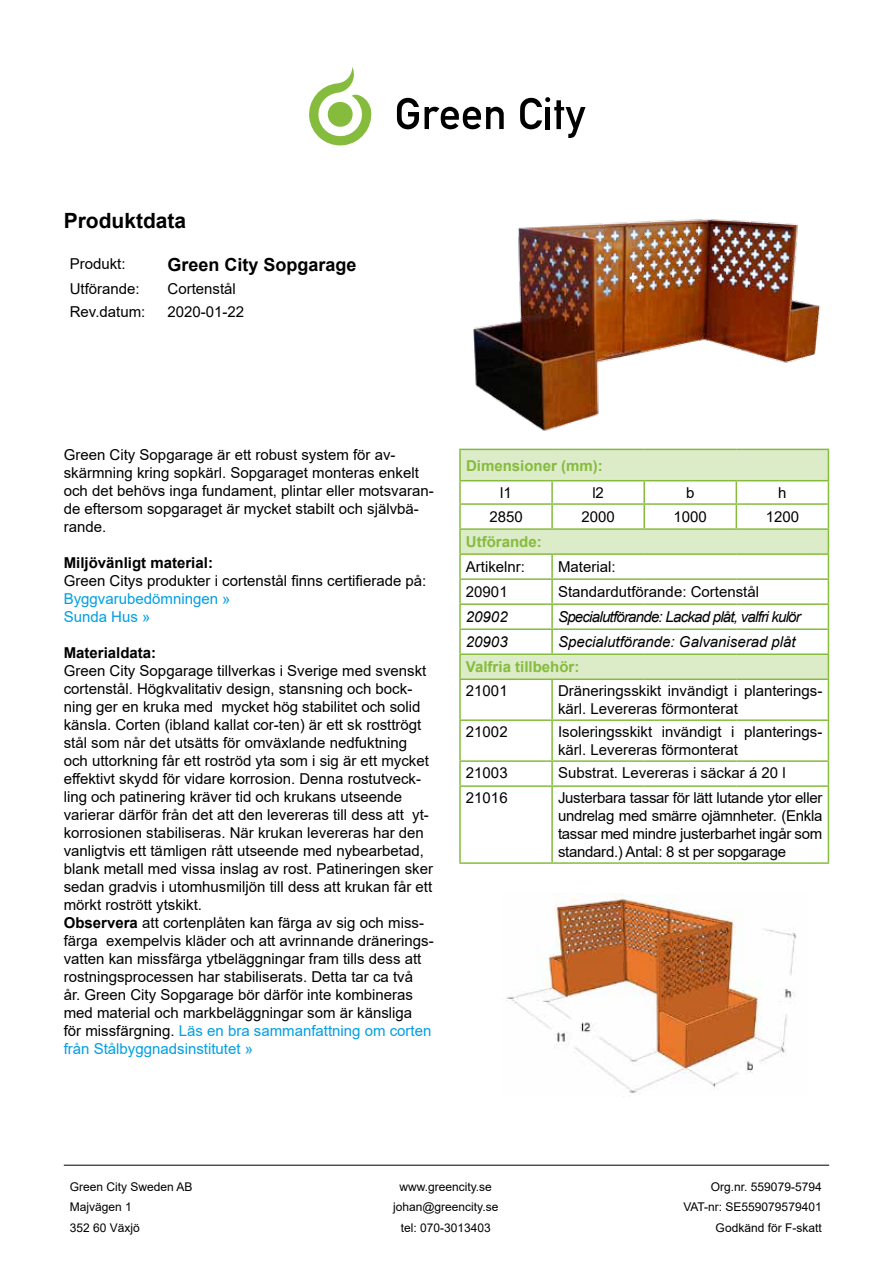
<style>
.page{position:relative;width:893px;height:1263px;background:#fff}
.page>*{position:absolute;margin:0;border:0;box-sizing:border-box;transform-origin:0 0}
.t1{font:700 21px "Arial";color:#000}
.t2{font:700 18px "Arial";color:#000}
.t3{font:15px/18px "Arial";color:#000}
.t4{font:700 15px "Arial";color:#85bc3d}
.t5{font:italic 15px "Arial";color:#000}
.t6{font:italic 15px "Arial";letter-spacing:-.05em;color:#000}
.t7{font:700 15px "Arial";color:#000}
.t8{font:15px/18px "Arial";color:#009fe3}
.t9{font:12px "Arial";color:#000}
.s1{font-weight:700}
.s2{color:#009fe3}
</style>
<div class="page">
<hr style="left:64px;top:1165px;width:765px;height:1px;background:#000">
<svg style="left:309px;top:67px;width:63px;height:78px"></svg>
<svg style="left:397px;top:98px;width:22px;height:31px"></svg>
<svg style="left:425px;top:107px;width:79px;height:22px"></svg>
<svg style="left:520px;top:97px;width:65px;height:41px"></svg>
<img style="left:473px;top:219px;width:348px;height:212px">
<div style="left:461px;top:450px;width:367px;height:30px;background:#dcebc8"></div>
<hr style="left:459px;top:480px;width:93px;height:1px;background:#85bc3d">
<hr style="left:552px;top:480px;width:92px;height:1px;background:#85bc3d">
<hr style="left:644px;top:480px;width:92px;height:1px;background:#85bc3d">
<hr style="left:736px;top:480px;width:93px;height:1px;background:#85bc3d">
<hr style="left:459px;top:553px;width:93px;height:2px;background:#85bc3d">
<hr style="left:459px;top:578px;width:93px;height:2px;background:#85bc3d">
<hr style="left:459px;top:603px;width:93px;height:2px;background:#85bc3d">
<hr style="left:459px;top:628px;width:93px;height:2px;background:#85bc3d">
<hr style="left:459px;top:678px;width:93px;height:2px;background:#85bc3d">
<hr style="left:552px;top:678px;width:92px;height:2px;background:#85bc3d">
<hr style="left:644px;top:678px;width:92px;height:2px;background:#85bc3d">
<hr style="left:736px;top:678px;width:93px;height:2px;background:#85bc3d">
<hr style="left:459px;top:719px;width:93px;height:2px;background:#85bc3d">
<hr style="left:552px;top:719px;width:92px;height:2px;background:#85bc3d">
<hr style="left:644px;top:719px;width:92px;height:2px;background:#85bc3d">
<hr style="left:736px;top:719px;width:93px;height:2px;background:#85bc3d">
<hr style="left:459px;top:760px;width:93px;height:2px;background:#85bc3d">
<hr style="left:552px;top:760px;width:92px;height:2px;background:#85bc3d">
<hr style="left:644px;top:760px;width:92px;height:2px;background:#85bc3d">
<hr style="left:736px;top:760px;width:93px;height:2px;background:#85bc3d">
<hr style="left:459px;top:785px;width:93px;height:2px;background:#85bc3d">
<hr style="left:552px;top:785px;width:92px;height:2px;background:#85bc3d">
<hr style="left:644px;top:785px;width:92px;height:2px;background:#85bc3d">
<hr style="left:736px;top:785px;width:93px;height:2px;background:#85bc3d">
<hr style="left:459px;top:862px;width:93px;height:2px;background:#85bc3d">
<hr style="left:552px;top:862px;width:92px;height:2px;background:#85bc3d">
<hr style="left:644px;top:862px;width:92px;height:2px;background:#85bc3d">
<hr style="left:736px;top:862px;width:93px;height:2px;background:#85bc3d">
<hr style="left:459px;top:450px;width:2px;height:30px;background:#85bc3d">
<hr style="left:459px;top:530px;width:2px;height:23px;background:#85bc3d">
<hr style="left:459px;top:655px;width:2px;height:23px;background:#85bc3d">
<hr style="left:828px;top:450px;width:1px;height:30px;background:#85bc3d">
<hr style="left:459px;top:481px;width:2px;height:22px;background:#85bc3d">
<hr style="left:459px;top:505px;width:2px;height:23px;background:#85bc3d">
<hr style="left:459px;top:555px;width:2px;height:23px;background:#85bc3d">
<hr style="left:459px;top:580px;width:2px;height:23px;background:#85bc3d">
<hr style="left:459px;top:605px;width:2px;height:23px;background:#85bc3d">
<hr style="left:459px;top:630px;width:2px;height:23px;background:#85bc3d">
<svg style="left:460px;top:481px;width:369px;height:197px"></svg>
<hr style="left:459px;top:680px;width:2px;height:39px;background:#85bc3d">
<hr style="left:551px;top:680px;width:2px;height:39px;background:#85bc3d">
<hr style="left:828px;top:680px;width:1px;height:39px;background:#85bc3d">
<hr style="left:459px;top:721px;width:2px;height:39px;background:#85bc3d">
<hr style="left:551px;top:721px;width:2px;height:39px;background:#85bc3d">
<hr style="left:828px;top:721px;width:1px;height:39px;background:#85bc3d">
<hr style="left:459px;top:762px;width:2px;height:23px;background:#85bc3d">
<hr style="left:551px;top:762px;width:2px;height:23px;background:#85bc3d">
<svg style="left:828px;top:762px;width:1px;height:23px"></svg>
<hr style="left:459px;top:787px;width:2px;height:75px;background:#85bc3d">
<hr style="left:551px;top:787px;width:2px;height:75px;background:#85bc3d">
<hr style="left:828px;top:787px;width:1px;height:75px;background:#85bc3d">
<hr style="left:459px;top:449px;width:93px;height:1px;background:#85bc3d">
<hr style="left:552px;top:449px;width:92px;height:1px;background:#85bc3d">
<hr style="left:644px;top:449px;width:92px;height:1px;background:#85bc3d">
<hr style="left:736px;top:449px;width:93px;height:1px;background:#85bc3d">
<hr style="left:459px;top:528px;width:93px;height:2px;background:#85bc3d">
<hr style="left:552px;top:528px;width:92px;height:2px;background:#85bc3d">
<hr style="left:644px;top:528px;width:92px;height:2px;background:#85bc3d">
<hr style="left:736px;top:528px;width:93px;height:2px;background:#85bc3d">
<hr style="left:459px;top:653px;width:93px;height:2px;background:#85bc3d">
<hr style="left:552px;top:653px;width:92px;height:2px;background:#85bc3d">
<hr style="left:644px;top:653px;width:92px;height:2px;background:#85bc3d">
<hr style="left:736px;top:653px;width:93px;height:2px;background:#85bc3d">
<hr style="left:459px;top:503px;width:93px;height:2px;background:#85bc3d">
<hr style="left:552px;top:503px;width:92px;height:2px;background:#85bc3d">
<hr style="left:644px;top:503px;width:92px;height:2px;background:#85bc3d">
<hr style="left:736px;top:503px;width:93px;height:2px;background:#85bc3d">
<img style="left:506px;top:893px;width:291px;height:204px">
<h1 class="t1" style="left:64px;top:206px;width:124px">Produktdata</h1>
<p class="t3" style="left:70px;top:254px;width:57px">Produkt:</p>
<p class="t2" style="left:168px;top:252px;width:191px">Green City Sopgarage</p>
<p class="t3" style="left:70px;top:280px;width:72px">Utförande:</p>
<p class="t3" style="left:168px;top:280px;width:70px">Cortenstål</p>
<p class="t3" style="left:70px;top:302px;width:77px">Rev.datum:</p>
<p class="t3" style="left:168px;top:302px;width:78px">2020-01-22</p>
<p class="t3" style="left:64px;top:445px;width:371px">Green City Sopgarage är ett robust system för av&shy;skärmning kring sopkärl. Sopgaraget monteras enkelt och det behövs inga fundament, plintar eller motsvaran&shy;de eftersom sopgaraget är mycket stabilt och självbä&shy;rande.</p>
<p class="t7" style="left:64px;top:552px;width:151px">Miljövänligt material:</p>
<p class="t3" style="left:64px;top:571px;width:364px">Green Citys produkter i cortenstål finns certifierade på:</p>
<p class="t8" style="left:64px;top:589px;width:168px">Byggvarubedömningen »<br>Sunda Hus »</p>
<p class="t7" style="left:64px;top:642px;width:94px">Materialdata:</p>
<p class="t3" style="left:64px;top:661px;width:371px">Green City Sopgarage tillverkas i Sverige med svenskt cortenstål. Högkvalitativ design, stansning och bock&shy;ning ger en kruka med mycket hög stabilitet och solid känsla. Corten (ibland kallat cor-ten) är ett sk rosttrögt stål som når det utsätts för omväxlande nedfuktning och uttorkning får ett roströd yta som i sig är ett mycket effektivt skydd för vidare korrosion. Denna rostutveck&shy;ling och patinering kräver tid och krukans utseende varierar därför från det att den levereras till dess att yt&shy;korrosionen stabiliseras. När krukan levereras har den vanligtvis ett tämligen rått utseende med nybearbetad, blank metall med vissa inslag av rost. Patineringen sker sedan gradvis i utomhusmiljön till dess att krukan får ett mörkt rostrött ytskikt.<br><span class="s1">Observera</span> att cortenplåten kan färga av sig och miss&shy;färga exempelvis kläder och att avrinnande dränerings&shy;vatten kan missfärga ytbeläggningar fram tills dess att rostningsprocessen har stabiliserats. Detta tar ca två<br>år. Green City Sopgarage bör därför inte kombineras med material och markbeläggningar som är känsliga<br>för missfärgning. <span class="s2">Läs en bra sammanfattning om corten från Stålbyggnadsinstitutet »</span></p>
<p class="t4" style="left:466px;top:455px;width:138px">Dimensioner (mm):</p>
<p class="t3" style="left:500px;top:483px;width:13px">l1</p>
<p class="t3" style="left:592px;top:483px;width:13px">l2</p>
<p class="t3" style="left:686px;top:483px;width:10px">b</p>
<p class="t3" style="left:778px;top:483px;width:10px">h</p>
<p class="t3" style="left:489px;top:508px;width:35px">2850</p>
<p class="t3" style="left:581px;top:508px;width:35px">2000</p>
<p class="t3" style="left:674px;top:508px;width:35px">1000</p>
<p class="t3" style="left:766px;top:508px;width:35px">1200</p>
<p class="t4" style="left:466px;top:531px;width:77px">Utförande:</p>
<p class="t3" style="left:466px;top:558px;width:61px">Artikelnr:</p>
<p class="t3" style="left:558px;top:558px;width:59px">Material:</p>
<p class="t3" style="left:466px;top:583px;width:43px">20901</p>
<p class="t3" style="left:558px;top:583px;width:202px">Standardutförande: Cortenstål</p>
<p class="t5" style="left:466px;top:607px;width:43px">20902</p>
<p class="t6" style="left:558px;top:607px;width:244px">Specialutförande: Lackad plåt, valfri kulör</p>
<p class="t5" style="left:466px;top:632px;width:43px">20903</p>
<p class="t5" style="left:558px;top:632px;width:239px">Specialutförande: Galvaniserad plåt</p>
<p class="t4" style="left:466px;top:656px;width:115px">Valfria tillbehör:</p>
<p class="t3" style="left:466px;top:682px;width:43px">21001</p>
<p class="t3" style="left:558px;top:682px;width:266px">Dräneringsskikt invändigt i planterings&shy;kärl. Levereras förmonterat</p>
<p class="t3" style="left:466px;top:723px;width:43px">21002</p>
<p class="t3" style="left:558px;top:723px;width:266px">Isoleringsskikt invändigt i planterings&shy;kärl. Levereras förmonterat</p>
<p class="t3" style="left:466px;top:764px;width:43px">21003</p>
<p class="t3" style="left:558px;top:764px;width:229px">Substrat. Levereras i säckar á 20 l</p>
<p class="t3" style="left:466px;top:789px;width:43px">21016</p>
<p class="t3" style="left:558px;top:789px;width:266px;text-align:justify">Justerbara tassar för lätt lutande ytor eller undrelag med smärre ojämnheter. (Enkla tassar med mindre justerbarhet ingår som standard.) Antal: 8 st per sopgarage</p>
<p class="t9" style="left:70px;top:1178px;width:124px">Green City Sweden AB</p>
<p class="t9" style="left:399px;top:1178px;width:94px">www.greencity.se</p>
<p class="t9" style="left:711px;top:1178px;width:112px">Org.nr. 559079-5794</p>
<p class="t9" style="left:70px;top:1199px;width:64px">Majvägen 1</p>
<p class="t9" style="left:393px;top:1199px;width:107px">johan@greencity.se</p>
<p class="t9" style="left:683px;top:1199px;width:140px">VAT-nr: SE559079579401</p>
<p class="t9" style="left:70px;top:1219px;width:72px">352 60 Växjö</p>
<p class="t9" style="left:401px;top:1219px;width:92px">tel: 070-3013403</p>
<p class="t9" style="left:716px;top:1219px;width:108px">Godkänd för F-skatt</p>
</div>
